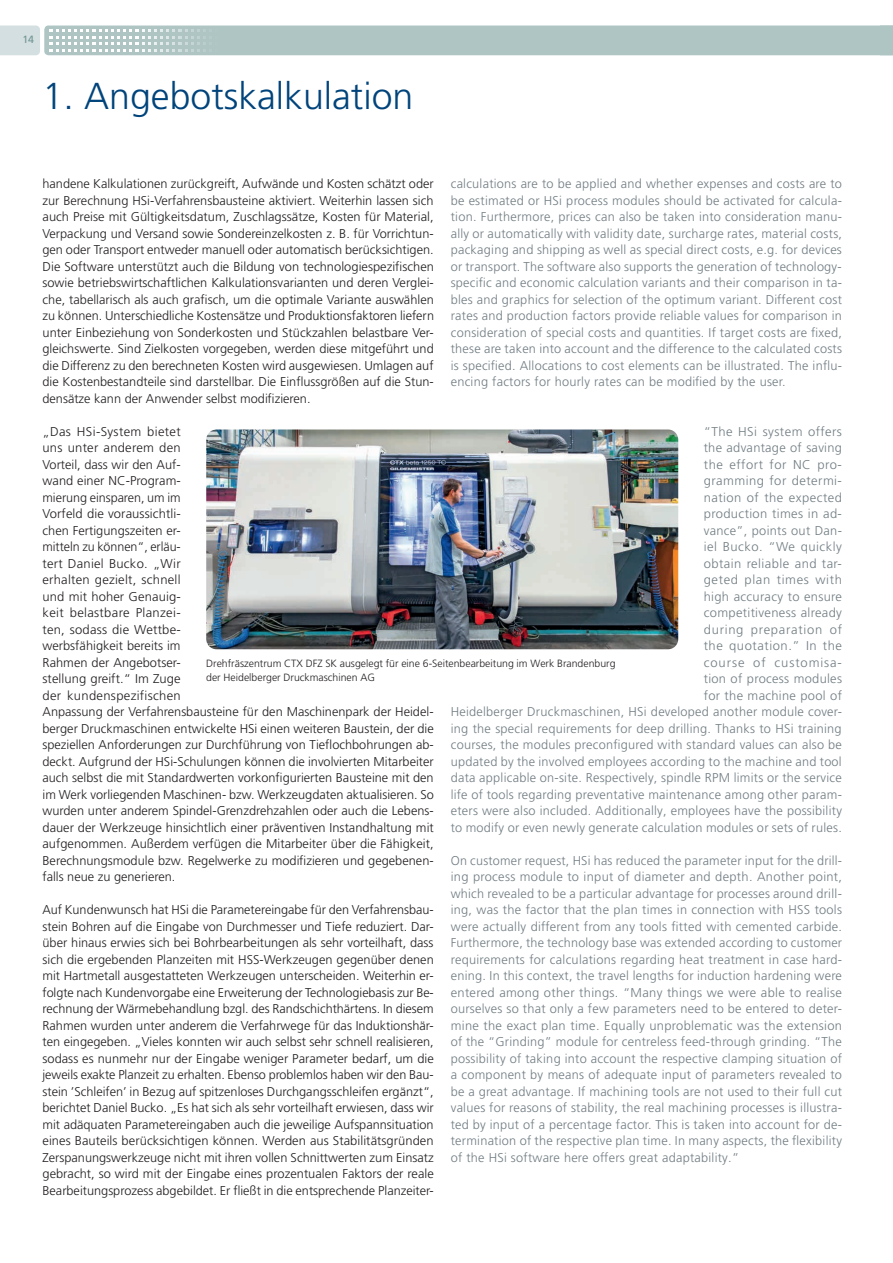
<style>
.page{position:relative;width:893px;height:1263px;background:#fff}
.page>*{position:absolute;margin:0;border:0;box-sizing:border-box;transform-origin:0 0}
.t1{font:300 37.5px "Frutiger LT Pro";color:#00447b}
.t2{font:300 12.75px/16.5px "Frutiger LT Pro";color:#231f20;text-align:justify}
.t3{font:300 12.75px/16.5px "Frutiger LT Pro";letter-spacing:.02em;color:#717d83;text-align:justify}
.t4{font:300 10.5px/13.5px "Frutiger LT Pro";color:#231f20}
.t5{font:10.5px "Frutiger LT Pro";color:#719493}
</style>
<div class="page">
<svg style="left:0;top:26px;width:893px;height:29px;background:#b2c8c7"></svg>
<img style="left:206px;top:429px;width:472px;height:220px">
<p class="t5" style="left:22px;top:33px;width:13px">14</p>
<h1 class="t1" style="left:43px;top:74px;width:372px">1. Angebotskalkulation</h1>
<p class="t2" style="left:43px;top:176px;width:393px">handene Kalkulationen zurückgreift, Aufwände und Kosten schätzt oder zur Berechnung HSi-Verfahrensbausteine aktiviert. Weiterhin lassen sich auch Preise mit Gültigkeitsdatum, Zuschlagssätze, Kosten für Material, Verpackung und Versand sowie Sondereinzelkosten z. B. für Vorrichtun&shy;gen oder Transport entweder manuell oder automatisch berücksichtigen.<br>Die Software unterstützt auch die Bildung von technologiespezifischen sowie betriebswirtschaftlichen Kalkulationsvarianten und deren Verglei&shy;che, tabellarisch als auch grafisch, um die optimale Variante auswählen zu können. Unterschiedliche Kostensätze und Produktionsfaktoren liefern unter Einbeziehung von Sonderkosten und Stückzahlen belastbare Ver&shy;gleichswerte. Sind Zielkosten vorgegeben, werden diese mitgeführt und die Differenz zu den berechneten Kosten wird ausgewiesen. Umlagen auf die Kostenbestandteile sind darstellbar. Die Einflussgrößen auf die Stun&shy;densätze kann der Anwender selbst modifizieren.</p>
<p class="t2" style="left:43px;top:423px;width:393px;text-align:left">„Das HSi-System bietet<br>uns unter anderem den<br>Vorteil, dass wir den Auf-<br>wand einer NC-Program-<br>mierung einsparen, um im<br>Vorfeld die voraussichtli-<br>chen Fertigungszeiten er-<br>mitteln zu können“, erläu-<br>tert Daniel Bucko. „Wir<br>erhalten gezielt, schnell<br>und mit hoher Genauig-<br>keit belastbare Planzei-<br>ten, sodass die Wettbe-<br>werbsfähigkeit bereits im<br>Rahmen der Angebotser-<br>stellung greift.“ Im Zuge<br>der kundenspezifischen<br>Anpassung der Verfahrensbausteine für den Maschinenpark der Heidel&shy;berger Druckmaschinen entwickelte HSi einen weiteren Baustein, der die speziellen Anforderungen zur Durchführung von Tieflochbohrungen ab&shy;deckt. Aufgrund der HSi-Schulungen können die involvierten Mitarbeiter auch selbst die mit Standardwerten vorkonfigurierten Bausteine mit den im Werk vorliegenden Maschinen- bzw. Werkzeugdaten aktualisieren. So wurden unter anderem Spindel-Grenzdrehzahlen oder auch die Lebens&shy;dauer der Werkzeuge hinsichtlich einer präventiven Instandhaltung mit aufgenommen. Außerdem verfügen die Mitarbeiter über die Fähigkeit, Berechnungsmodule bzw. Regelwerke zu modifizieren und gegebenen&shy;falls neue zu generieren.</p>
<p class="t2" style="left:43px;top:902px;width:393px">Auf Kundenwunsch hat HSi die Parametereingabe für den Verfahrensbau&shy;stein Bohren auf die Eingabe von Durchmesser und Tiefe reduziert. Dar&shy;über hinaus erwies sich bei Bohrbearbeitungen als sehr vorteilhaft, dass sich die ergebenden Planzeiten mit HSS-Werkzeugen gegenüber denen mit Hartmetall ausgestatteten Werkzeugen unterscheiden. Weiterhin er&shy;folgte nach Kundenvorgabe eine Erweiterung der Technologiebasis zur Be&shy;rechnung der Wärmebehandlung bzgl. des Randschichthärtens. In diesem Rahmen wurden unter anderem die Verfahrwege für das Induktionshär&shy;ten eingegeben. „Vieles konnten wir auch selbst sehr schnell realisieren, sodass es nunmehr nur der Eingabe weniger Parameter bedarf, um die jeweils exakte Planzeit zu erhalten. Ebenso problemlos haben wir den Bau&shy;stein ’Schleifen’ in Bezug auf spitzenloses Durchgangsschleifen ergänzt“, berichtet Daniel Bucko. „Es hat sich als sehr vorteilhaft erwiesen, dass wir mit adäquaten Parametereingaben auch die jeweilige Aufspannsituation eines Bauteils berücksichtigen können. Werden aus Stabilitätsgründen Zerspanungswerkzeuge nicht mit ihren vollen Schnittwerten zum Einsatz gebracht, so wird mit der Eingabe eines prozentualen Faktors der reale Bearbeitungsprozess abgebildet. Er fließt in die entsprechende Planzeiter-</p>
<p class="t3" style="left:451px;top:176px;width:393px">calculations are to be applied and whether expenses and costs are to be estimated or HSi process modules should be activated for calcula&shy;tion. Furthermore, prices can also be taken into consideration manu&shy;ally or automatically with validity date, surcharge rates, material costs, packaging and shipping as well as special direct costs, e.g. for devices or transport. The software also supports the generation of technology&shy;specific and economic calculation variants and their comparison in ta&shy;bles and graphics for selection of the optimum variant. Different cost rates and production factors provide reliable values for comparison in consideration of special costs and quantities. If target costs are fixed, these are taken into account and the difference to the calculated costs is specified. Allocations to cost elements can be illustrated. The influ&shy;encing factors for hourly rates can be modified by the user.</p>
<p class="t3" style="left:451px;top:423px;width:393px;text-align:right">“The HSi system offers<br>the advantage of saving<br>the effort for NC pro-<br>gramming for determi-<br>nation of the expected<br>production times in ad-<br>vance”, points out Dan-<br>iel Bucko. “We quickly<br>obtain reliable and tar-<br>geted plan times with<br>high accuracy to ensure<br>competitiveness already<br>during preparation of<br>the quotation.” In the<br>course of customisa-<br>tion of process modules<br>for the machine pool of<br>Heidelberger Druckmaschinen, HSi developed another module cover&shy;ing the special requirements for deep drilling. Thanks to HSi training courses, the modules preconfigured with standard values can also be updated by the involved employees according to the machine and tool data applicable on-site. Respectively, spindle RPM limits or the service life of tools regarding preventative maintenance among other param&shy;eters were also included. Additionally, employees have the possibility to modify or even newly generate calculation modules or sets of rules.</p>
<p class="t3" style="left:451px;top:852px;width:393px">On customer request, HSi has reduced the parameter input for the drill&shy;ing process module to input of diameter and depth. Another point, which revealed to be a particular advantage for processes around drill&shy;ing, was the factor that the plan times in connection with HSS tools were actually different from any tools fitted with cemented carbide.<br>Furthermore, the technology base was extended according to customer requirements for calculations regarding heat treatment in case hard&shy;ening. In this context, the travel lengths for induction hardening were entered among other things. “Many things we were able to realise ourselves so that only a few parameters need to be entered to deter&shy;mine the exact plan time. Equally unproblematic was the extension of the “Grinding” module for centreless feed-through grinding. “The possibility of taking into account the respective clamping situation of a component by means of adequate input of parameters revealed to be a great advantage. If machining tools are not used to their full cut values for reasons of stability, the real machining processes is illustra&shy;ted by input of a percentage factor. This is taken into account for de&shy;termination of the respective plan time. In many aspects, the flexibility of the HSi software here offers great adaptability.”</p>
<p class="t4" style="left:206px;top:657px;width:411px">Drehfräszentrum CTX DFZ SK ausgelegt für eine 6-Seitenbearbeitung im Werk Brandenburg der Heidelberger Druckmaschinen AG</p>
</div>
